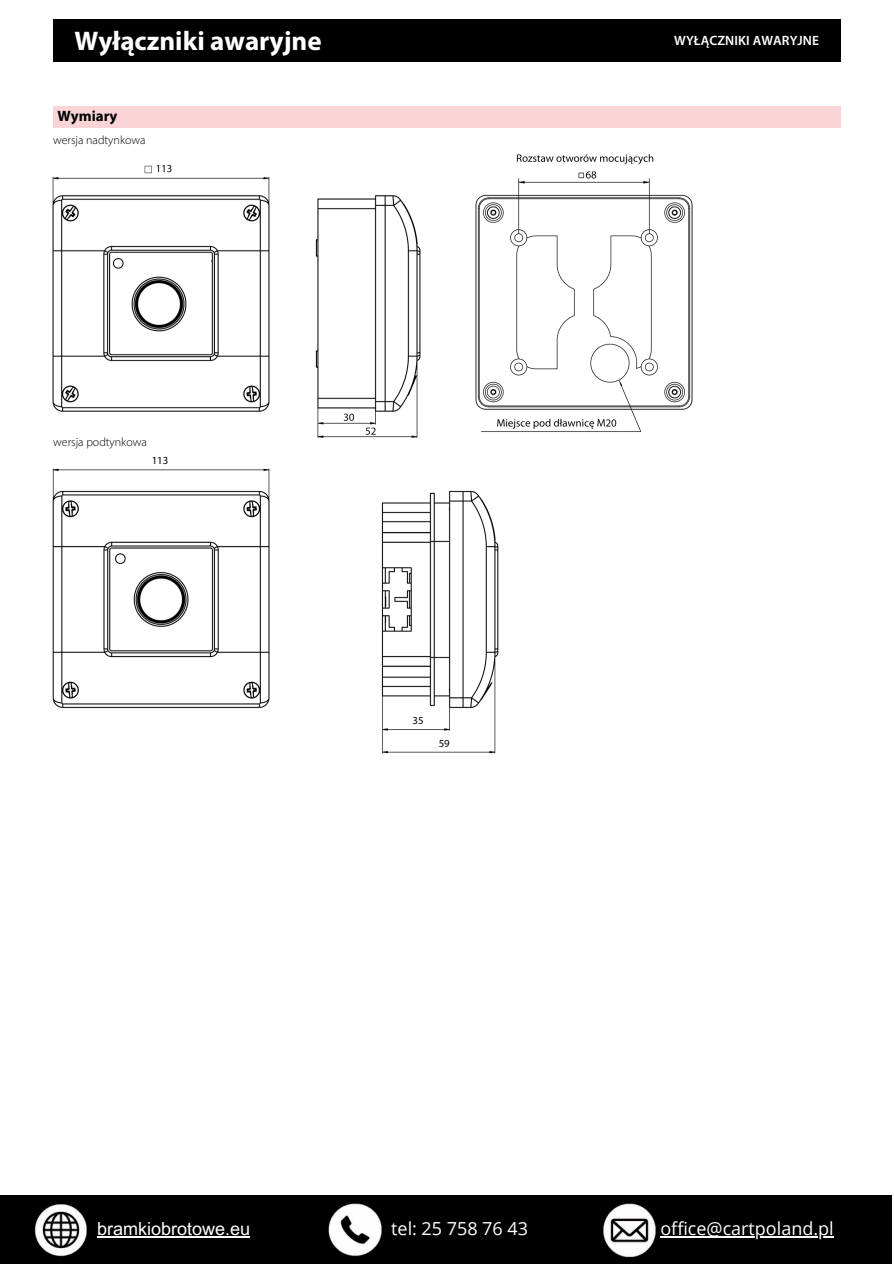
<style>
.page{position:relative;width:894px;height:1264px;background:#fff}
.page>*{position:absolute;margin:0;border:0;box-sizing:border-box;transform-origin:0 0}
.t1{font:700 27px "Myriad Pro";color:#fff}
.t2{font:18px "Open Sans";color:#fff}
.t3{font:18px "Arial MT Pro";color:#fff}
.t4{font:700 15px "Myriad Pro";color:#000}
.t5{font:600 13.5px "Myriad Pro";letter-spacing:.005em;color:#fff}
.t6{font:300 12px "Myriad Pro";color:#000}
.t7{font:10.8px "Myriad Pro";color:#000}
</style>
<div class="page">
<img style="left:52px;top:164px;width:369px;height:274px">
<img style="left:52px;top:468px;width:447px;height:286px">
<div style="left:53px;top:19px;width:787px;height:43px;background:#000"></div>
<div style="left:53px;top:106px;width:787px;height:22px;background:#fbd4d8"></div>
<img style="left:475px;top:154px;width:218px;height:278px">
<div style="left:0;top:1195px;width:891px;height:68px;background:#000"></div>
<img style="left:603px;top:1203px;width:53px;height:55px">
<img style="left:329px;top:1203px;width:53px;height:53px">
<img style="left:34px;top:1204px;width:53px;height:53px">
<hr style="left:660px;top:1236px;width:173px;height:1px;background:#fff">
<hr style="left:97px;top:1235px;width:153px;height:2px;background:#fff">
<p class="t1" style="left:74px;top:30px;width:248px">Wyłączniki awaryjne</p>
<h4 class="t4" style="left:58px;top:110px;width:61px">Wymiary</h4>
<p class="t6" style="left:53px;top:135px;width:94px">wersja nadtynkowa</p>
<p class="t6" style="left:53px;top:436px;width:95px">wersja podtynkowa</p>
<p class="t7" style="left:152px;top:455px;width:18px">113</p>
<p class="t7" style="left:412px;top:716px;width:13px">35</p>
<p class="t7" style="left:438px;top:739px;width:13px">59</p>
<h1 class="t5" style="left:674px;top:35px;width:146px">WYŁĄCZNIKI AWARYJNE</h1>
<p class="t3" style="left:97px;top:1221px;width:154px">bramkiobrotowe.eu</p>
<p class="t2" style="left:391px;top:1216px;width:138px">tel: 25 758 76 43</p>
<p class="t2" style="left:660px;top:1216px;width:175px">office@cartpoland.pl</p>
</div>
